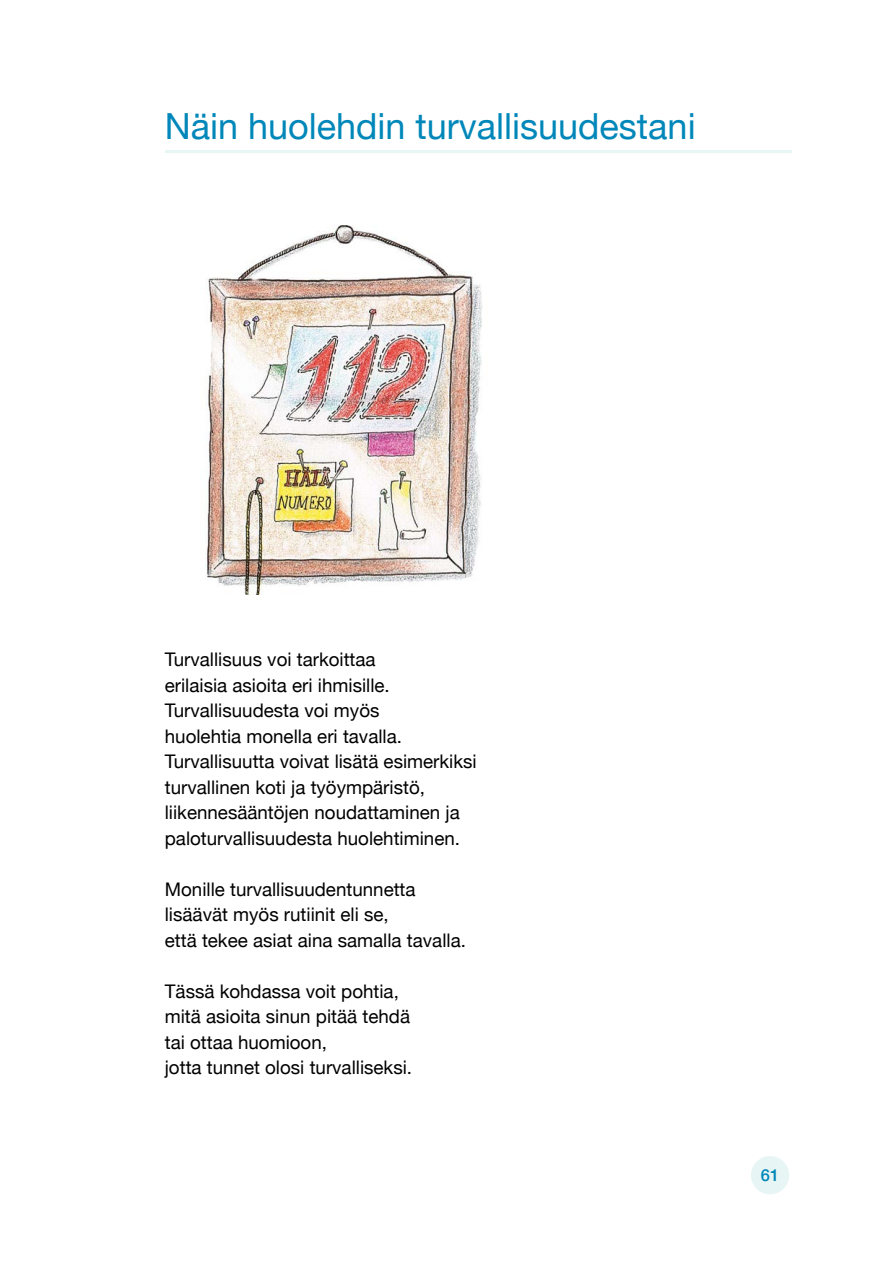
<style>
.page{position:relative;width:893px;height:1263px;background:#fff}
.page>*{position:absolute;margin:0;border:0;box-sizing:border-box;transform-origin:0 0}
.t1{font:36px "Helvetica Neue";color:#0087ba}
.t2{font:18.75px/25.5px "Helvetica Neue";color:#000}
.t3{font:500 16.5px "Helvetica Neue";color:#0087ba}
</style>
<div class="page">
<hr style="left:165px;top:150px;width:626px;height:2px;background:#e8f5f5">
<img style="left:205px;top:225px;width:277px;height:370px">
<div style="left:751px;top:1156px;width:38px;height:38px;background:#e8f5f5;border-radius:50%"></div>
<h1 class="t1" style="left:165px;top:96px;width:532px">Näin huolehdin turvallisuudestani</h1>
<p class="t2" style="left:165px;top:645px;width:313px">Turvallisuus voi tarkoittaa<br>erilaisia asioita eri ihmisille.<br>Turvallisuudesta voi myös<br>huolehtia monella eri tavalla.<br>Turvallisuutta voivat lisätä esimerkiksi turvallinen koti ja työympäristö, liikennesääntöjen noudattaminen ja paloturvallisuudesta huolehtiminen.</p>
<p class="t2" style="left:165px;top:875px;width:303px">Monille turvallisuudentunnetta lisäävät myös rutiinit eli se,<br>että tekee asiat aina samalla tavalla.</p>
<p class="t2" style="left:165px;top:977px;width:249px">Tässä kohdassa voit pohtia, mitä asioita sinun pitää tehdä tai ottaa huomioon,<br>jotta tunnet olosi turvalliseksi.</p>
<p class="t3" style="left:761px;top:1161px;width:20px">61</p>
</div>
